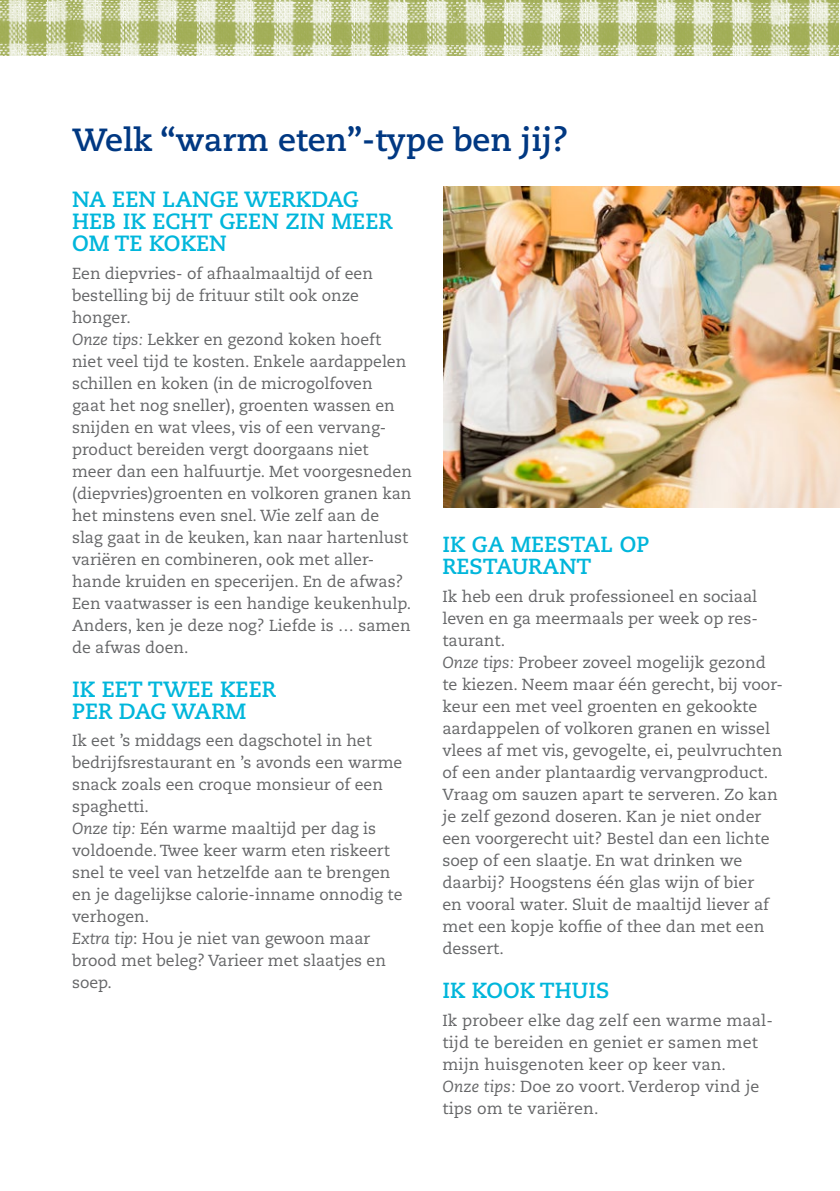
<style>
.page{position:relative;width:840px;height:1191px;background:#fff}
.page>*{position:absolute;margin:0;border:0;box-sizing:border-box;transform-origin:0 0}
.t1{font:700 32px "Caecilia LT Pro 75";color:#003882}
.t2{font:700 22px/22px "Caecilia LT Pro 75";color:#00b6db}
.t3{font:700 21.8px/22px "Caecilia LT Pro 75";color:#00b6db}
.t4{font:16px/22px "Caecilia LT Std";color:#646567}
.s1{font-style:italic}
</style>
<div class="page">
<img style="left:0;top:0;width:838px;height:56px">
<img style="left:443px;top:187px;width:396px;height:320px">
<h1 class="t1" style="left:72px;top:118px;width:497px">Welk “warm eten”-type ben jij?</h1>
<h2 class="t2" style="left:72px;top:187px;width:322px">NA EEN LANGE WERKDAG<br>HEB IK ECHT GEEN ZIN MEER<br>OM TE KOKEN</h2>
<p class="t4" style="left:72px;top:262px;width:341px">Een diepvries- of afhaalmaaltijd of een bestelling bij de frituur stilt ook onze honger.<br><span class="s1">Onze tips:</span> Lekker en gezond koken hoeft niet veel tijd te kosten. Enkele aardappelen schillen en koken (in de microgolfoven<br>gaat het nog sneller), groenten wassen en snijden en wat vlees, vis of een vervang&shy;product bereiden vergt doorgaans niet meer dan een halfuurtje. Met voorgesneden (diepvries)groenten en volkoren granen kan het minstens even snel. Wie zelf aan de slag gaat in de keuken, kan naar hartenlust variëren en combineren, ook met aller&shy;hande kruiden en specerijen. En de afwas?<br>Een vaatwasser is een handige keukenhulp.<br>Anders, ken je deze nog? Liefde is … samen de afwas doen.</p>
<h2 class="t2" style="left:72px;top:677px;width:205px">IK EET TWEE KEER<br>PER DAG WARM</h2>
<p class="t4" style="left:72px;top:730px;width:332px">Ik eet ’s middags een dagschotel in het bedrijfsrestaurant en ’s avonds een warme snack zoals een croque monsieur of een spaghetti.<br><span class="s1">Onze tip:</span> Eén warme maaltijd per dag is voldoende. Twee keer warm eten riskeert snel te veel van hetzelfde aan te brengen en je dagelijkse calorie-inname onnodig te verhogen.<br><span class="s1">Extra tip</span>: Hou je niet van gewoon maar brood met beleg? Varieer met slaatjes en soep.</p>
<h3 class="t3" style="left:442px;top:533px;width:208px">IK GA MEESTAL OP<br>RESTAURANT</h3>
<p class="t4" style="left:442px;top:585px;width:342px">Ik heb een druk professioneel en sociaal leven en ga meermaals per week op res&shy;taurant.<br><span class="s1">Onze tips:</span> Probeer zoveel mogelijk gezond te kiezen. Neem maar één gerecht, bij voor&shy;keur een met veel groenten en gekookte aardappelen of volkoren granen en wissel vlees af met vis, gevogelte, ei, peulvruchten of een ander plantaardig vervangproduct.<br>Vraag om sauzen apart te serveren. Zo kan je zelf gezond doseren. Kan je niet onder een voorgerecht uit? Bestel dan een lichte soep of een slaatje. En wat drinken we daarbij? Hoogstens één glas wijn of bier<br>en vooral water. Sluit de maaltijd liever af met een kopje koffie of thee dan met een dessert.</p>
<h3 class="t3" style="left:442px;top:979px;width:168px">IK KOOK THUIS</h3>
<p class="t4" style="left:442px;top:1009px;width:332px">Ik probeer elke dag zelf een warme maal&shy;tijd te bereiden en geniet er samen met mijn huisgenoten keer op keer van.<br><span class="s1">Onze tips:</span> Doe zo voort. Verderop vind je tips om te variëren.</p>
</div>
